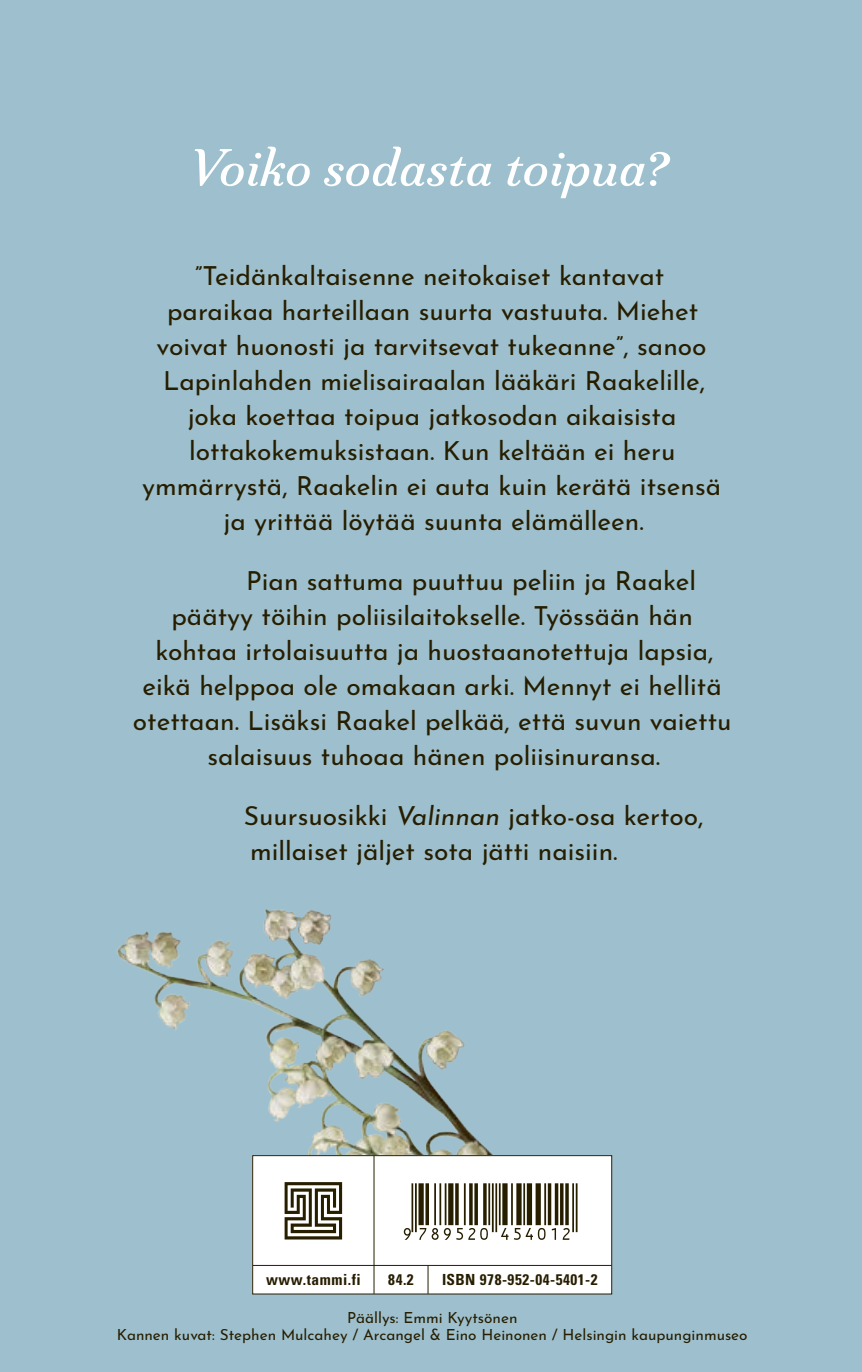
<style>
.page{position:relative;width:862px;height:1372px;background:#fff}
.page>*{position:absolute;margin:0;border:0;box-sizing:border-box;transform-origin:0 0}
.t1{font:italic 52.43px "Marcia";color:#fff}
.t2{font:26.32px/35.1px "Josefin Sans";color:#271e00;text-align:center}
.t3{font:15.3px/17.6px "Josefin Sans";color:#271e00;text-align:center}
.t4{font:700 condensed 15.3px "Univers LT Std";letter-spacing:.035em;color:#271e00}
.s1{font-style:italic}
</style>
<div class="page">
<div style="left:0;top:0;width:861px;height:1371px;background:#9ec0ce"></div>
<img style="left:117px;top:909px;width:376px;height:246px">
<div style="left:252px;top:1155px;width:359px;height:138px;background:#fff"></div>
<div style="left:252px;top:1155px;width:359px;height:139px;border:1px solid #271e00"></div>
<hr style="left:373px;top:1155px;width:1px;height:138px;background:#271e00">
<hr style="left:253px;top:1264px;width:358px;height:1px;background:#271e00">
<svg style="left:427px;top:1265px;width:1px;height:28px"></svg>
<svg style="left:284px;top:1182px;width:58px;height:57px"></svg>
<svg style="left:403px;top:1183px;width:166px;height:56px"></svg>
<hr style="left:575px;top:1183px;width:2px;height:48px;background:#271e00">
<hr style="left:572px;top:1183px;width:1px;height:48px;background:#271e00">
<h1 class="t1" style="left:189px;top:136px;width:481px">Voiko sodasta toipua?</h1>
<p class="t2" style="left:142px;top:255px;width:580px">”Teidänkaltaisenne neitokaiset kantavat paraikaa harteillaan suurta vastuuta. Miehet voivat huonosti ja tarvitsevat tukeanne”, sanoo Lapinlahden mielisairaalan lääkäri Raakelille, joka koettaa toipua jatkosodan aikaisista lottakokemuksistaan. Kun keltään ei heru ymmärrystä, Raakelin ei auta kuin kerätä itsensä ja yrittää löytää suunta elämälleen.</p>
<p class="t2" style="left:246px;top:559px;width:451px">Pian sattuma puuttuu peliin ja Raakel</p>
<p class="t2" style="left:171px;top:594px;width:522px">päätyy töihin poliisilaitokselle. Työssään hän</p>
<p class="t2" style="left:155px;top:629px;width:559px">kohtaa irtolaisuutta ja huostaanotettuja lapsia,</p>
<p class="t2" style="left:142px;top:664px;width:580px">eikä helppoa ole omakaan arki. Mennyt ei hellitä</p>
<p class="t2" style="left:133px;top:699px;width:599px">otettaan. Lisäksi Raakel pelkää, että suvun vaiettu</p>
<p class="t2" style="left:207px;top:734px;width:454px">salaisuus tuhoaa hänen poliisinuransa.</p>
<p class="t2" style="left:244px;top:794px;width:461px;text-align:left">Suursuosikki <span class="s1">Valinnan</span> jatko-osa kertoo, millaiset jäljet sota jätti naisiin.</p>
<p class="t4" style="left:266px;top:1269px;width:96px">www.tammi.fi</p>
<p class="t4" style="left:388px;top:1269px;width:27px">84.2</p>
<p class="t4" style="left:442px;top:1269px;width:157px">ISBN 978-952-04-5401-2</p>
<p class="t3" style="left:117px;top:1306px;width:632px">Päällys: Emmi Kyytsönen<br>Kannen kuvat: Stephen Mulcahey / Arcangel &amp; Eino Heinonen / Helsingin kaupunginmuseo</p>
</div>
